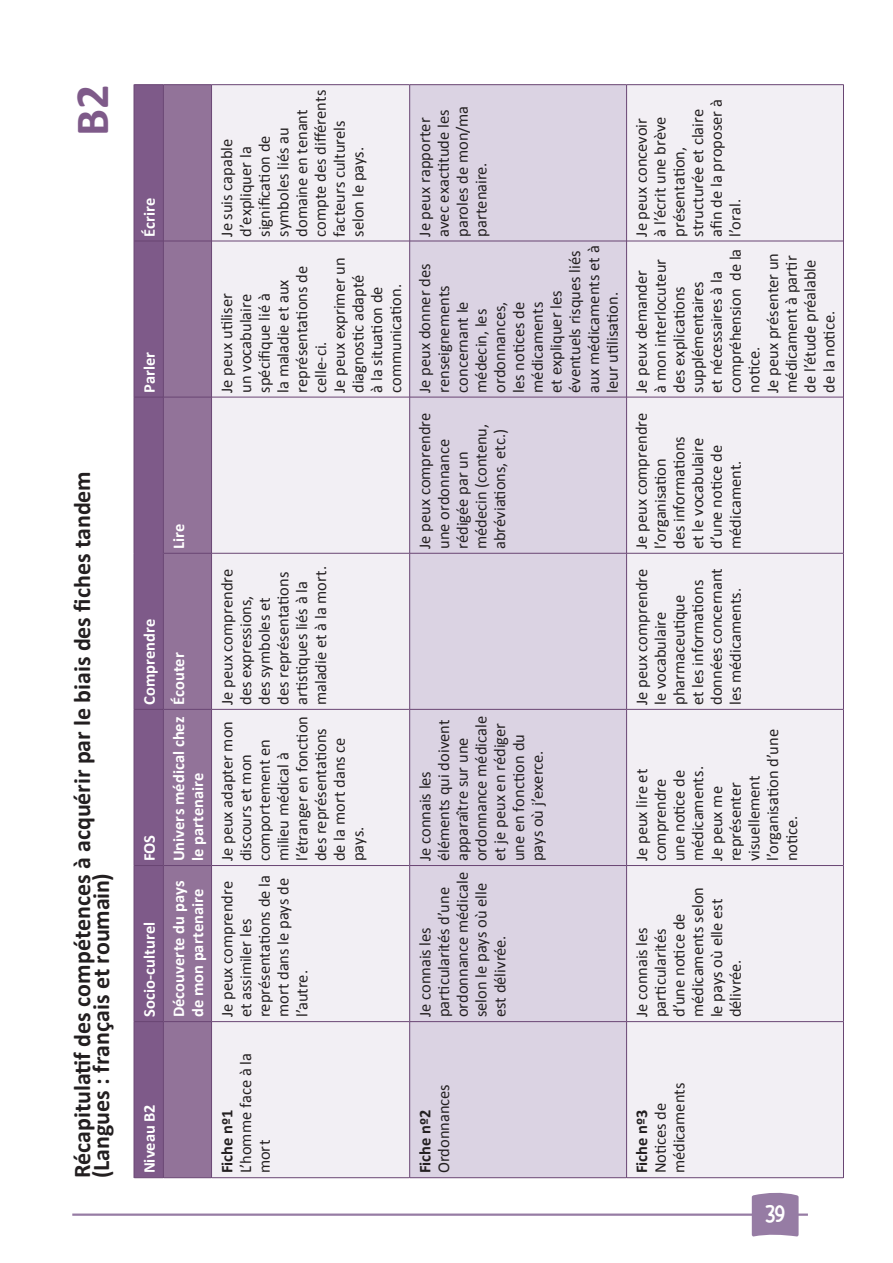
<style>
.page{position:relative;width:893px;height:1263px;background:#fff}
.page>*{position:absolute;margin:0;border:0;box-sizing:border-box;transform-origin:0 0}
.t1{font:700 48px "Calibri";color:#7e5a89}
.t2{font:700 24px/18.8px "Calibri";letter-spacing:-.005em;color:#231f20}
.t3{font:24px "Mf Be Yourself";color:#fff}
.t4{font:16.5px/18.8px "Calibri";color:#231f20}
.t5{font:700 16.5px/18.8px "Calibri";color:#fff}
.t6{font:700 16.5px "Calibri";color:#231f20}
</style>
<div class="page">
<hr style="left:72px;top:1213px;width:736px;height:3px;background:#967ca4">
<svg style="left:752px;top:1192px;width:47px;height:44px;background:#9c84a9"></svg>
<div style="left:164px;top:85px;width:47px;height:1092px;background:#927399"></div>
<div style="left:212px;top:85px;width:631px;height:1092px;background:#f2eff4"></div>
<div style="left:410px;top:85px;width:216px;height:1092px;background:#dbd3e3"></div>
<hr style="left:163px;top:1021px;width:1px;height:157px;background:#694573">
<hr style="left:163px;top:865px;width:1px;height:156px;background:#694573">
<hr style="left:164px;top:1021px;width:47px;height:1px;background:#694573">
<hr style="left:163px;top:709px;width:1px;height:156px;background:#694573">
<hr style="left:164px;top:865px;width:47px;height:1px;background:#694573">
<hr style="left:163px;top:553px;width:1px;height:156px;background:#694573">
<hr style="left:164px;top:709px;width:47px;height:1px;background:#694573">
<hr style="left:163px;top:397px;width:1px;height:156px;background:#694573">
<hr style="left:164px;top:553px;width:47px;height:1px;background:#694573">
<hr style="left:163px;top:241px;width:1px;height:156px;background:#694573">
<hr style="left:164px;top:397px;width:47px;height:1px;background:#694573">
<hr style="left:163px;top:84px;width:1px;height:157px;background:#694573">
<hr style="left:164px;top:241px;width:47px;height:1px;background:#694573">
<hr style="left:212px;top:1021px;width:197px;height:1px;background:#694573">
<hr style="left:212px;top:865px;width:197px;height:1px;background:#694573">
<hr style="left:212px;top:709px;width:197px;height:1px;background:#694573">
<hr style="left:212px;top:553px;width:197px;height:1px;background:#694573">
<hr style="left:212px;top:397px;width:197px;height:1px;background:#694573">
<hr style="left:212px;top:241px;width:197px;height:1px;background:#694573">
<hr style="left:409px;top:1021px;width:1px;height:157px;background:#694573">
<hr style="left:409px;top:865px;width:1px;height:156px;background:#694573">
<hr style="left:410px;top:1021px;width:216px;height:1px;background:#694573">
<hr style="left:409px;top:709px;width:1px;height:156px;background:#694573">
<hr style="left:410px;top:865px;width:216px;height:1px;background:#694573">
<hr style="left:409px;top:553px;width:1px;height:156px;background:#694573">
<hr style="left:410px;top:709px;width:216px;height:1px;background:#694573">
<hr style="left:409px;top:397px;width:1px;height:156px;background:#694573">
<hr style="left:410px;top:553px;width:216px;height:1px;background:#694573">
<hr style="left:409px;top:241px;width:1px;height:156px;background:#694573">
<hr style="left:410px;top:397px;width:216px;height:1px;background:#694573">
<hr style="left:409px;top:84px;width:1px;height:157px;background:#694573">
<hr style="left:410px;top:241px;width:216px;height:1px;background:#694573">
<hr style="left:626px;top:1021px;width:1px;height:157px;background:#694573">
<hr style="left:626px;top:865px;width:1px;height:156px;background:#694573">
<hr style="left:627px;top:1021px;width:216px;height:1px;background:#694573">
<hr style="left:626px;top:709px;width:1px;height:156px;background:#694573">
<hr style="left:627px;top:865px;width:216px;height:1px;background:#694573">
<hr style="left:626px;top:553px;width:1px;height:156px;background:#694573">
<hr style="left:627px;top:709px;width:216px;height:1px;background:#694573">
<hr style="left:626px;top:397px;width:1px;height:156px;background:#694573">
<hr style="left:627px;top:553px;width:216px;height:1px;background:#694573">
<hr style="left:626px;top:241px;width:1px;height:156px;background:#694573">
<hr style="left:627px;top:397px;width:216px;height:1px;background:#694573">
<hr style="left:626px;top:84px;width:1px;height:157px;background:#694573">
<hr style="left:627px;top:241px;width:216px;height:1px;background:#694573">
<hr style="left:843px;top:1021px;width:1px;height:157px;background:#694573">
<hr style="left:843px;top:865px;width:1px;height:156px;background:#694573">
<hr style="left:843px;top:709px;width:1px;height:156px;background:#694573">
<hr style="left:843px;top:553px;width:1px;height:156px;background:#694573">
<hr style="left:843px;top:397px;width:1px;height:156px;background:#694573">
<hr style="left:843px;top:241px;width:1px;height:156px;background:#694573">
<hr style="left:843px;top:84px;width:1px;height:157px;background:#694573">
<hr style="left:212px;top:1177px;width:197px;height:1px;background:#694573">
<hr style="left:212px;top:84px;width:197px;height:1px;background:#694573">
<hr style="left:410px;top:1177px;width:216px;height:1px;background:#694573">
<hr style="left:410px;top:84px;width:216px;height:1px;background:#694573">
<hr style="left:627px;top:1177px;width:216px;height:1px;background:#694573">
<hr style="left:627px;top:84px;width:216px;height:1px;background:#694573">
<div style="left:134px;top:84px;width:29px;height:1094px;background:#7e5a89"></div>
<hr style="left:164px;top:1177px;width:47px;height:1px;background:#694573">
<hr style="left:164px;top:84px;width:47px;height:1px;background:#694573">
<hr style="left:211px;top:1021px;width:1px;height:157px;background:#694573">
<hr style="left:211px;top:865px;width:1px;height:156px;background:#694573">
<hr style="left:211px;top:709px;width:1px;height:156px;background:#694573">
<hr style="left:211px;top:553px;width:1px;height:156px;background:#694573">
<hr style="left:211px;top:397px;width:1px;height:156px;background:#694573">
<hr style="left:211px;top:241px;width:1px;height:156px;background:#694573">
<hr style="left:211px;top:84px;width:1px;height:157px;background:#694573">
<h1 class="t1" style="left:58px;top:136px;width:52px;rotate:-90deg">B2</h1>
<h2 class="t2" style="left:72px;top:1178px;width:708px;rotate:-90deg">Récapitulatif des compétences à acquérir par le biais des fiches tandem (Langues : français et roumain)</h2>
<p class="t5" style="left:139px;top:237px;width:41px;rotate:-90deg">Écrire</p>
<p class="t5" style="left:139px;top:393px;width:43px;rotate:-90deg">Parler</p>
<p class="t4" style="left:217px;top:237px;width:148px;rotate:-90deg">Je suis capable d’expliquer la signification de symboles liés au domaine en tenant compte des différents facteurs culturels selon le pays.</p>
<p class="t4" style="left:217px;top:393px;width:137px;rotate:-90deg">Je peux utiliser<br>un vocabulaire spécifique lié à<br>la maladie et aux représentations de celle-ci.<br>Je peux exprimer un diagnostic adapté<br>à la situation de communication.</p>
<p class="t5" style="left:169px;top:549px;width:27px;rotate:-90deg">Lire</p>
<p class="t5" style="left:139px;top:705px;width:88px;rotate:-90deg">Comprendre</p>
<p class="t5" style="left:139px;top:861px;width:28px;rotate:-90deg">FOS</p>
<p class="t5" style="left:139px;top:1017px;width:97px;rotate:-90deg">Socio-culturel</p>
<p class="t5" style="left:169px;top:705px;width:54px;rotate:-90deg">Écouter</p>
<p class="t5" style="left:169px;top:861px;width:146px;rotate:-90deg">Univers médical chez le partenaire</p>
<p class="t5" style="left:169px;top:1017px;width:138px;rotate:-90deg">Découverte du pays de mon partenaire</p>
<p class="t5" style="left:139px;top:1173px;width:71px;rotate:-90deg">Niveau B2</p>
<p class="t4" style="left:217px;top:705px;width:141px;rotate:-90deg">Je peux comprendre des expressions,<br>des symboles et<br>des représentations artistiques liés à la maladie et à la mort.</p>
<p class="t4" style="left:217px;top:861px;width:147px;rotate:-90deg">Je peux adapter mon discours et mon comportement en milieu médical à l’étranger en fonction des représentations de la mort dans ce pays.</p>
<p class="t4" style="left:217px;top:1017px;width:144px;rotate:-90deg">Je peux comprendre et assimiler les représentations de la mort dans le pays de l’autre.</p>
<p class="t4" style="left:236px;top:1173px;width:122px;rotate:-90deg">L’homme face à la mort</p>
<p class="t6" style="left:215px;top:1173px;width:65px;rotate:-90deg">Fiche nº1</p>
<p class="t4" style="left:415px;top:237px;width:132px;rotate:-90deg">Je peux rapporter avec exactitude les paroles de mon/ma partenaire.</p>
<p class="t4" style="left:415px;top:393px;width:149px;rotate:-90deg">Je peux donner des renseignements concernant le médecin, les ordonnances,<br>les notices de médicaments<br>et expliquer les éventuels risques liés aux médicaments et à leur utilisation.</p>
<p class="t4" style="left:415px;top:549px;width:138px;rotate:-90deg">Je peux comprendre une ordonnance rédigée par un médecin (contenu, abréviations, etc.)</p>
<p class="t4" style="left:415px;top:861px;width:147px;rotate:-90deg">Je connais les éléments qui doivent apparaître sur une ordonnance médicale et je peux en rédiger une en fonction du pays où j’exerce.</p>
<p class="t4" style="left:415px;top:1017px;width:147px;rotate:-90deg">Je connais les particularités d’une ordonnance médicale selon le pays où elle est délivrée.</p>
<p class="t4" style="left:434px;top:1173px;width:91px;rotate:-90deg">Ordonnances</p>
<p class="t6" style="left:413px;top:1173px;width:65px;rotate:-90deg">Fiche nº2</p>
<p class="t4" style="left:632px;top:237px;width:139px;rotate:-90deg">Je peux concevoir<br>à l’écrit une brève présentation, structurée et claire afin de la proposer à l’oral.</p>
<p class="t4" style="left:632px;top:393px;width:146px;rotate:-90deg">Je peux demander<br>à mon interlocuteur des explications supplémentaires<br>et nécessaires à la compréhension de la notice.<br>Je peux présenter un médicament à partir de l’étude préalable de la notice.</p>
<p class="t4" style="left:632px;top:549px;width:138px;rotate:-90deg">Je peux comprendre l’organisation<br>des informations<br>et le vocabulaire d’une notice de médicament.</p>
<p class="t4" style="left:632px;top:705px;width:138px;rotate:-90deg">Je peux comprendre le vocabulaire pharmaceutique<br>et les informations données concernant les médicaments.</p>
<p class="t4" style="left:632px;top:861px;width:134px;rotate:-90deg">Je peux lire et comprendre<br>une notice de médicaments.<br>Je peux me représenter visuellement l’organisation d’une notice.</p>
<p class="t4" style="left:632px;top:1017px;width:132px;rotate:-90deg">Je connais les particularités d’une notice de médicaments selon le pays où elle est délivrée.</p>
<p class="t4" style="left:650px;top:1173px;width:92px;rotate:-90deg">Notices de médicaments</p>
<p class="t6" style="left:630px;top:1173px;width:65px;rotate:-90deg">Fiche nº3</p>
<h2 class="t3" style="left:765px;top:1198px;width:21px">39</h2>
</div>
